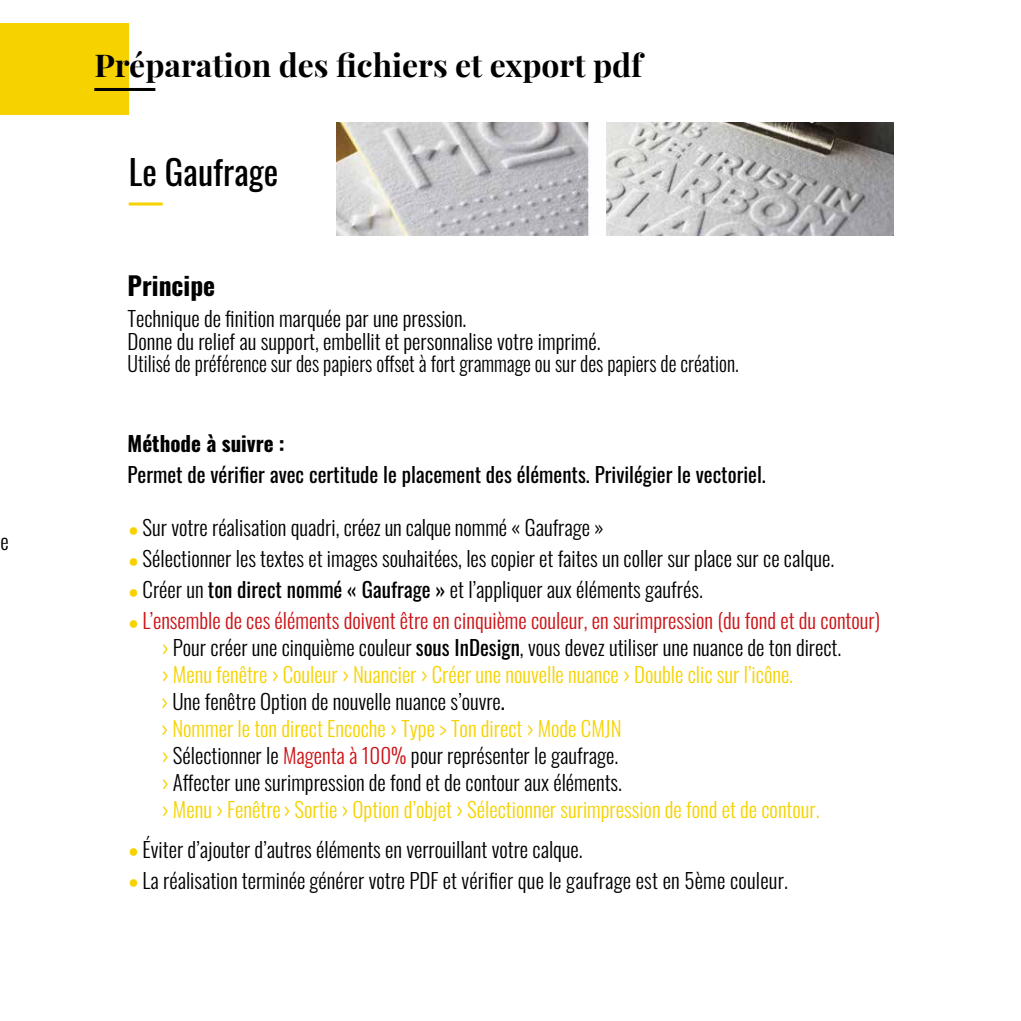
<style>
.page{position:relative;width:1021px;height:1021px;background:#fff}
.page>*{position:absolute;margin:0;border:0;box-sizing:border-box;transform-origin:0 0}
.t1{font:34.5px "Oswald";color:#000}
.t2{font:700 31.5px "Playfair Display";color:#000}
.t3{font:700 25.5px "Oswald";color:#000}
.t4{font:300 21px/27px "Oswald";color:#000}
.t5{font:21px "Oswald";color:#000}
.t6{font:700 21px "Oswald";color:#000}
.s1{font-family:"Bench Nine";font-weight:700;color:#f6d300}
.s2{font-weight:400}
.s3{color:#cd1316}
.s4{color:#f6d300}
</style>
<div class="page">
<div style="left:0;top:24px;width:129px;height:91px;background:#f6d300"></div>
<hr style="left:94px;top:88px;width:61px;height:3px;background:#000">
<img style="left:336px;top:123px;width:557px;height:112px">
<hr style="left:129px;top:202px;width:34px;height:3px;background:#f6d300">
<p class="t4" style="left:0;top:525px;width:10px">e</p>
<h2 class="t2" style="left:94px;top:41px;width:549px">Préparation des fichiers et export pdf</h2>
<h1 class="t1" style="left:129px;top:141px;width:151px">Le Gaufrage</h1>
<p class="t3" style="left:128px;top:272px;width:89px">Principe</p>
<p class="t4" style="left:128px;top:305px;width:612px;line-height:22.5px">Technique de finition marquée par une pression.<br>Donne du relief au support, embellit et personnalise votre imprimé.<br>Utilisé de préférence sur des papiers offset à fort grammage ou sur des papiers de création.</p>
<p class="t6" style="left:128px;top:432px;width:159px">Méthode à suivre :</p>
<p class="t5" style="left:128px;top:455px;width:639px">Permet de vérifier avec certitude le placement des éléments. Privilégier le vectoriel.</p>
<p class="t4" style="left:128px;top:511px;width:477px"><span class="s1">•</span>Sur votre réalisation quadri, créez un calque nommé « Gaufrage »</p>
<p class="t4" style="left:128px;top:542px;width:708px"><span class="s1">•</span> Sélectionner les textes et images souhaitées, les copier et faites un coller sur place sur ce calque.</p>
<p class="t4" style="left:128px;top:573px;width:576px"><span class="s1">•</span> Créer un <span class="s2">ton direct nommé « Gaufrage »</span> et l’appliquer aux éléments gaufrés.</p>
<p class="t4" style="left:161px;top:604px;width:720px;text-indent:-34px"><span class="s1">•</span> <span class="s3">L’ensemble de ces éléments doivent être en cinquième couleur, en surimpression (du fond et du contour) </span><span class="s1">&gt;</span>Pour créer une cinquième couleur <span class="s2">sous InDesign</span>, vous devez utiliser une nuance de ton direct. <span class="s1">&gt;</span><span class="s4">Menu fenêtre</span> <span class="s1">&gt;</span><span class="s4">Couleur</span> <span class="s1">&gt;</span><span class="s4">Nuancier</span> <span class="s1">&gt;</span><span class="s4">Créer une nouvelle nuance</span> <span class="s1">&gt;</span><span class="s4">Double clic sur l’icône.<br></span><span class="s1">&gt;</span>Une fenêtre Option de nouvelle nuance s’ouvre<span class="s2">.<br></span><span class="s1">&gt;</span><span class="s4">Nommer le ton direct Encoche</span> <span class="s1">&gt;</span><span class="s4">Type &gt; Ton direct</span> <span class="s1">&gt;</span><span class="s4">Mode CMJN<br></span><span class="s1">&gt;</span>Sélectionner le <span class="s3">Magenta à 100%</span> pour représenter le gaufrage.<br><span class="s1">&gt;</span>Affecter une surimpression de fond et de contour aux éléments.<br><span class="s1">&gt;</span><span class="s4">Menu</span> <span class="s1">&gt;</span><span class="s4">Fenêtre</span> <span class="s1">&gt;</span><span class="s4">Sortie</span> <span class="s1">&gt;</span><span class="s4">Option d’objet</span> <span class="s1">&gt;</span><span class="s4">Sélectionner surimpression de fond et de contour.</span></p>
<p class="t4" style="left:128px;top:833px;width:456px"><span class="s1">•</span> Éviter d’ajouter d’autres éléments en verrouillant votre calque.</p>
<p class="t4" style="left:128px;top:864px;width:661px"><span class="s1">•</span> La réalisation terminée générer votre PDF et vérifier que le gaufrage est en 5ème couleur.</p>
</div>
